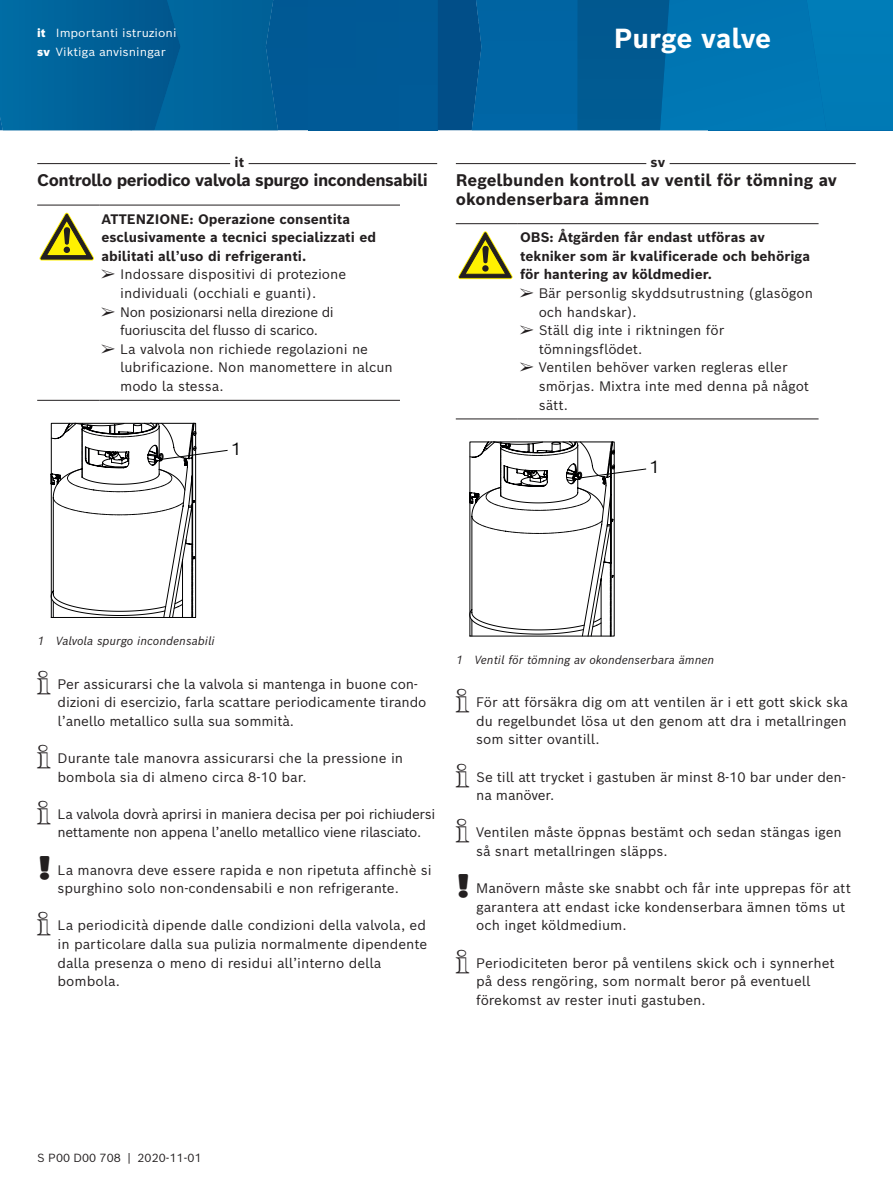
<style>
.page{position:relative;width:893px;height:1191px;background:#fff}
.page>*{position:absolute;margin:0;border:0;box-sizing:border-box;transform-origin:0 0}
.Produkt_Sachnummer{font:700 27px "Bosch Sans";color:#fff}
.t1{font:16.95px "Bosch Sans";color:#000001}
.Heading4_LangSepara{font:700 16.5px/18.6px "Bosch Sans";letter-spacing:-.01em;color:#231f20}
.Heading4_LangSepara-2{font:700 16.5px "Bosch Sans";letter-spacing:-.03em;color:#231f20}
.t2{font:13.5px/18.6px "Bosch Sans";color:#231f20}
.Warning1Type_1-0{font:700 13.5px/18.6px "Bosch Sans";color:#231f20}
.t3{font:13.5px/18.6px "Bosch Sans";letter-spacing:-.025em;color:#231f20;text-align:center}
.t4{font:13.5px/18.6px "Bosch Sans";letter-spacing:-.03em;color:#231f20;text-align:center}
.LangSeparation_0-0{font:700 13.5px "Bosch Sans";color:#231f20}
.FigLegend_0-0{font:italic 11.55px "Bosch Sans";color:#231f20}
.Nomenclature_0-1{font:11.55px "Bosch Sans";color:#fff;scale:1.05 1}
.t5{font:11.55px "Bosch Sans";color:#231f20}
.Languages_0-1{font:900 11.55px "Bosch Sans";color:#fff}
.s1{font-family:"AA Diagnostics";font-size:15px}
.s2{font-family:"AA Diagnostics";font-size:16.5px}
</style>
<div class="page">
<div style="left:279px;top:0;width:159px;height:130px;background:#005a96"></div>
<svg style="left:0;top:0;width:279px;height:130px;background:#006299"></svg>
<div style="left:438px;top:0;width:34px;height:130px;background:#014e88"></div>
<svg style="left:472px;top:0;width:421px;height:130px;background:#006ca8"></svg>
<hr style="left:37px;top:163px;width:400px;height:1px;background:#231f20">
<div style="left:230px;top:155px;width:19px;height:15px;background:#fff"></div>
<hr style="left:37px;top:205px;width:62px;height:1px;background:#231f20">
<hr style="left:99px;top:205px;width:301px;height:1px;background:#231f20">
<hr style="left:37px;top:400px;width:62px;height:1px;background:#231f20">
<hr style="left:99px;top:400px;width:301px;height:1px;background:#231f20">
<svg style="left:39px;top:213px;width:55px;height:47px"></svg>
<svg style="left:51px;top:422px;width:177px;height:195px"></svg>
<hr style="left:456px;top:163px;width:400px;height:1px;background:#231f20">
<div style="left:646px;top:155px;width:24px;height:15px;background:#fff"></div>
<hr style="left:456px;top:223px;width:62px;height:1px;background:#231f20">
<hr style="left:518px;top:223px;width:301px;height:1px;background:#231f20">
<hr style="left:456px;top:418px;width:62px;height:1px;background:#231f20">
<hr style="left:518px;top:418px;width:301px;height:1px;background:#231f20">
<svg style="left:458px;top:231px;width:55px;height:48px"></svg>
<svg style="left:469px;top:441px;width:178px;height:195px"></svg>
<p class="Languages_0-1" style="left:37px;top:25px;width:10px">it</p>
<p class="Nomenclature_0-1" style="left:56px;top:25px;width:117px">Importanti istruzioni</p>
<p class="Languages_0-1" style="left:37px;top:44px;width:14px">sv</p>
<p class="Nomenclature_0-1" style="left:56px;top:44px;width:106px">Viktiga anvisningar</p>
<p class="Produkt_Sachnummer" style="left:614px;top:20px;width:159px">Purge valve</p>
<p class="LangSeparation_0-0" style="left:234px;top:153px;width:11px">it</p>
<p class="Heading4_LangSepara-2" style="left:37px;top:169px;width:392px">Controllo periodico valvola spurgo incondensabili</p>
<p class="Warning1Type_1-0" style="left:101px;top:209px;width:276px">ATTENZIONE: Operazione consentita esclusivamente a tecnici specializzati ed abilitati all’uso di refrigeranti.</p>
<p class="t2" style="left:120px;top:265px;width:228px;text-indent:-19px"><span class="s1">¶</span> Indossare dispositivi di protezione individuali (occhiali e guanti).</p>
<p class="t4" style="left:102px;top:302px;width:234px"><span class="s1">¶</span> Non posizionarsi nella direzione di fuoriuscita del flusso di scarico.</p>
<p class="t2" style="left:120px;top:339px;width:274px;text-indent:-19px"><span class="s1">¶</span> La valvola non richiede regolazioni ne lubrificazione. Non manomettere in alcun modo la stessa.</p>
<p class="t1" style="left:231px;top:437px;width:12px">1</p>
<p class="LangSeparation_0-0" style="left:651px;top:153px;width:16px">sv</p>
<p class="Heading4_LangSepara" style="left:456px;top:170px;width:383px">Regelbunden kontroll av ventil för tömning av okondenserbara ämnen</p>
<p class="Warning1Type_1-0" style="left:520px;top:228px;width:292px">OBS: Åtgärden får endast utföras av tekniker som är kvalificerade och behöriga för hantering av köldmedier.</p>
<p class="t2" style="left:539px;top:283px;width:276px;text-indent:-19px"><span class="s1">¶</span> Bär personlig skyddsutrustning (glasögon och handskar).</p>
<p class="t2" style="left:539px;top:320px;width:187px;text-indent:-19px"><span class="s1">¶</span> Ställ dig inte i riktningen för tömningsflödet.</p>
<p class="t2" style="left:539px;top:358px;width:272px;text-indent:-19px"><span class="s1">¶</span> Ventilen behöver varken regleras eller smörjas. Mixtra inte med denna på något sätt.</p>
<p class="t1" style="left:649px;top:456px;width:12px">1</p>
<p class="FigLegend_0-0" style="left:37px;top:633px;width:179px">1 Valvola spurgo incondensabili</p>
<p class="t2" style="left:58px;top:674px;width:370px;text-indent:-20px"><span class="s2">i</span> Per assicurarsi che la valvola si mantenga in buone con&shy;dizioni di esercizio, farla scattare periodicamente tirando l’anello metallico sulla sua sommità.</p>
<p class="t2" style="left:58px;top:748px;width:347px;text-indent:-20px"><span class="s2">i</span> Durante tale manovra assicurarsi che la pressione in bombola sia di almeno circa 8-10 bar.</p>
<p class="t3" style="left:37px;top:804px;width:400px"><span class="s2">i</span> La valvola dovrà aprirsi in maniera decisa per poi richiudersi nettamente non appena l’anello metallico viene rilasciato.</p>
<p class="t2" style="left:58px;top:860px;width:376px;text-indent:-20px"><span class="s2">!</span> La manovra deve essere rapida e non ripetuta affinchè si spurghino solo non-condensabili e non refrigerante.</p>
<p class="t2" style="left:58px;top:915px;width:371px;text-indent:-20px"><span class="s2">i</span> La periodicità dipende dalle condizioni della valvola, ed in particolare dalla sua pulizia normalmente dipendente dalla presenza o meno di residui all’interno della bombola.</p>
<p class="FigLegend_0-0" style="left:456px;top:652px;width:260px">1 Ventil för tömning av okondenserbara ämnen</p>
<p class="t2" style="left:476px;top:692px;width:373px;text-align:justify;text-indent:-20px"><span class="s2">i</span> För att försäkra dig om att ventilen är i ett gott skick ska du regelbundet lösa ut den genom att dra i metallringen som sitter ovantill.</p>
<p class="t2" style="left:476px;top:767px;width:371px;text-indent:-20px"><span class="s2">i</span> Se till att trycket i gastuben är minst 8-10 bar under den&shy;na manöver.</p>
<p class="t2" style="left:476px;top:822px;width:367px;text-indent:-20px"><span class="s2">i</span> Ventilen måste öppnas bestämt och sedan stängas igen så snart metallringen släpps.</p>
<p class="t2" style="left:476px;top:878px;width:376px;text-indent:-20px"><span class="s2">!</span> Manövern måste ske snabbt och får inte upprepas för att garantera att endast icke kondenserbara ämnen töms ut och inget köldmedium.</p>
<p class="t2" style="left:476px;top:953px;width:360px;text-indent:-20px"><span class="s2">i</span> Periodiciteten beror på ventilens skick och i synnerhet på dess rengöring, som normalt beror på eventuell förekomst av rester inuti gastuben.</p>
<p class="t5" style="left:37px;top:1150px;width:166px">S P00 D00 708 | 2020-11-01</p>
</div>
